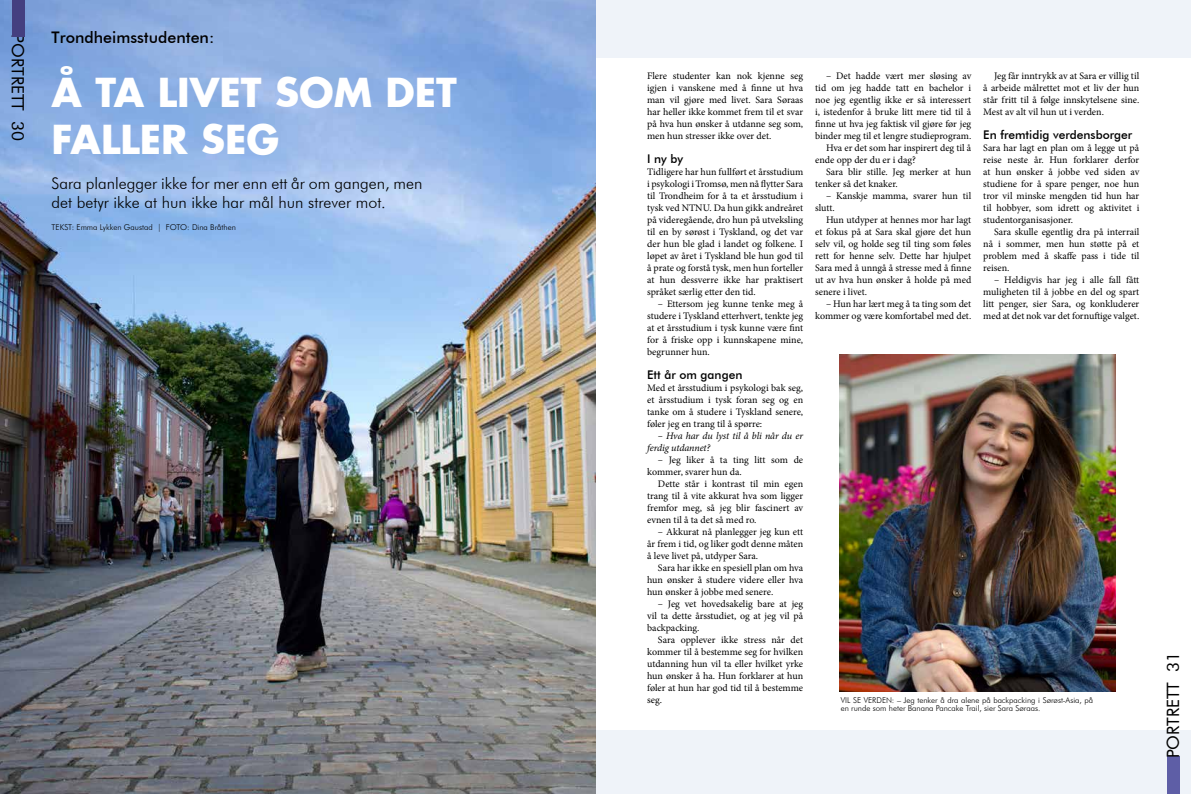
<style>
.page{position:relative;width:1191px;height:794px;background:#fff}
.page>*{position:absolute;margin:0;border:0;box-sizing:border-box;transform-origin:0 0}
.t1{font:700 39px/46.8px "Futura";color:#fff}
.t2{font:17px "Futura BT";color:#000}
.t3{font:300 16px/19.2px "Futura BT";color:#000}
.t4{font:500 16px "Futura BT";color:#000}
.t5{font:500 12px "Futura BT";color:#000}
.t6{font:10px/12px "Minion Pro";color:#000;text-align:justify}
.t7{font:italic 10px/12px "Minion Pro";letter-spacing:-.01em;color:#000}
.t8{font:300 8px/8px "Futura BT";color:#000}
.s1{font-style:inherit}
</style>
<div class="page">
<div style="left:587px;top:0;width:604px;height:58px;background:#eff3f9"></div>
<div style="left:579px;top:730px;width:612px;height:64px;background:#eff3f9"></div>
<img style="left:0;top:0;width:595px;height:794px">
<img style="left:839px;top:355px;width:276px;height:336px">
<div style="left:12px;top:0;width:12px;height:36px;background:#443f80"></div>
<h2 class="t2" style="left:28px;top:34px;width:108px;rotate:90deg">PORTRETT 30</h2>
<h3 class="t4" style="left:52px;top:28px;width:164px"><span class="s1">T</span>rondheimsstudenten:</h3>
<h1 class="t1" style="left:52px;top:68px;width:407px">Å TA LIVET SOM DET<br>FALLER SEG</h1>
<h3 class="t3" style="left:52px;top:173px;width:372px">Sara planlegger ikke for mer enn ett år om gangen, men det betyr ikke at hun ikke har mål hun strever mot.</h3>
<p class="t8" style="left:52px;top:223px;width:186px">TEKST: Emma Lykken Gaustad | FOTO: Dina Bråthen</p>
<p class="t6" style="left:647px;top:70px;width:158px">Flere studenter kan nok kjenne seg igjen i vanskene med å finne ut hva man vil gjøre med livet. Sara Søraas har heller ikke kommet frem til et svar på hva hun ønsker å utdanne seg som, men hun stresser ikke over det.</p>
<p class="t5" style="left:647px;top:151px;width:38px">I ny by</p>
<p class="t6" style="left:647px;top:166px;width:158px">Tidligere har hun fullført et årsstudium i psykologi i Tromsø, men nå flytter Sara til Trondheim for å ta et årsstudium i tysk ved NTNU. Da hun gikk andreåret på videregående, dro hun på utveksling til en by sørøst i Tyskland, og det var der hun ble glad i landet og folkene. I løpet av året i Tyskland ble hun god til å prate og forstå tysk, men hun forteller at hun dessverre ikke har praktisert språket særlig etter den tid.</p>
<p class="t6" style="left:647px;top:298px;width:158px;text-indent:11px">– Ettersom jeg kunne tenke meg å studere i Tyskland etterhvert, tenkte jeg at et årsstudium i tysk kunne være fint for å friske opp i kunnskapene mine, begrunner hun.</p>
<p class="t5" style="left:647px;top:367px;width:97px">Ett år om gangen</p>
<p class="t6" style="left:647px;top:382px;width:158px">Med et årsstudium i psykologi bak seg, et årsstudium i tysk foran seg og en tanke om å studere i Tyskland senere, føler jeg en trang til å spørre:</p>
<p class="t7" style="left:647px;top:430px;width:157px;text-indent:11px">– Hva har du lyst til å bli når du er ferdig utdannet?</p>
<p class="t6" style="left:647px;top:454px;width:158px;text-indent:11px">– Jeg liker å ta ting litt som de kommer, svarer hun da.</p>
<p class="t6" style="left:647px;top:478px;width:158px;text-indent:11px">Dette står i kontrast til min egen trang til å vite akkurat hva som ligger fremfor meg, så jeg blir fascinert av evnen til å ta det så med ro.</p>
<p class="t6" style="left:647px;top:526px;width:158px;text-indent:11px">– Akkurat nå planlegger jeg kun ett år frem i tid, og liker godt denne måten å leve livet på, utdyper Sara.</p>
<p class="t6" style="left:647px;top:562px;width:158px;text-indent:11px">Sara har ikke en spesiell plan om hva hun ønsker å studere videre eller hva hun ønsker å jobbe med senere.</p>
<p class="t6" style="left:647px;top:598px;width:158px;text-indent:11px">– Jeg vet hovedsakelig bare at jeg vil ta dette årsstudiet, og at jeg vil på backpacking.</p>
<p class="t6" style="left:647px;top:634px;width:158px;text-indent:11px">Sara opplever ikke stress når det kommer til å bestemme seg for hvilken utdanning hun vil ta eller hvilket yrke hun ønsker å ha. Hun forklarer at hun føler at hun har god tid til å bestemme seg.</p>
<p class="t6" style="left:826px;top:70px;width:147px">– Det hadde vært mer sløsing av</p>
<p class="t6" style="left:815px;top:82px;width:157px">tid om jeg hadde tatt en bachelor i</p>
<p class="t6" style="left:815px;top:94px;width:157px">noe jeg egentlig ikke er så interessert</p>
<p class="t6" style="left:815px;top:106px;width:158px">i, istedenfor å bruke litt mere tid til å</p>
<p class="t6" style="left:815px;top:118px;width:157px">finne ut hva jeg faktisk vil gjøre før jeg</p>
<p class="t6" style="left:815px;top:130px;width:157px">binder meg til et lengre studieprogram.</p>
<p class="t6" style="left:826px;top:142px;width:147px">Hva er det som har inspirert deg til å</p>
<p class="t6" style="left:815px;top:154px;width:102px">ende opp der du er i dag?</p>
<p class="t6" style="left:826px;top:166px;width:147px">Sara blir stille. Jeg merker at hun</p>
<p class="t6" style="left:815px;top:178px;width:84px">tenker så det knaker.</p>
<p class="t6" style="left:815px;top:190px;width:157px;text-indent:11px">– Kanskje mamma, svarer hun til slutt.</p>
<p class="t6" style="left:815px;top:214px;width:158px;text-indent:11px">Hun utdyper at hennes mor har lagt et fokus på at Sara skal gjøre det hun selv vil, og holde seg til ting som føles rett for henne selv. Dette har hjulpet Sara med å unngå å stresse med å finne ut av hva hun ønsker å holde på med senere i livet.</p>
<p class="t6" style="left:815px;top:298px;width:158px;text-align:right">– Hun har lært meg å ta ting som det kommer og være komfortabel med det.</p>
<p class="t6" style="left:983px;top:70px;width:158px;text-indent:11px">Jeg får inntrykk av at Sara er villig til å arbeide målrettet mot et liv der hun står fritt til å følge innskytelsene sine.<br>Mest av alt vil hun ut i verden.</p>
<p class="t5" style="left:983px;top:127px;width:150px">En fremtidig verdensborger</p>
<p class="t6" style="left:983px;top:142px;width:158px">Sara har lagt en plan om å legge ut på reise neste år. Hun forklarer derfor at hun ønsker å jobbe ved siden av studiene for å spare penger, noe hun tror vil minske mengden tid hun har til hobbyer, som idrett og aktivitet i studentorganisasjoner.</p>
<p class="t6" style="left:983px;top:226px;width:158px;text-indent:11px">Sara skulle egentlig dra på interrail nå i sommer, men hun støtte på et problem med å skaffe pass i tide til reisen.</p>
<p class="t6" style="left:983px;top:274px;width:158px;text-indent:11px">– Heldigvis har jeg i alle fall fått muligheten til å jobbe en del og spart litt penger, sier Sara, og konkluderer med at det nok var det fornuftige valget.</p>
<p class="t8" style="left:840px;top:696px;width:254px">VIL SE VERDEN: – Jeg tenker å dra alene på backpacking i Sørøst-Asia, på en runde som heter Banana Pancake Trail, sier Sara Søraas.</p>
<h2 class="t2" style="left:1162px;top:758px;width:108px;rotate:-90deg">PORTRETT 31</h2>
</div>
